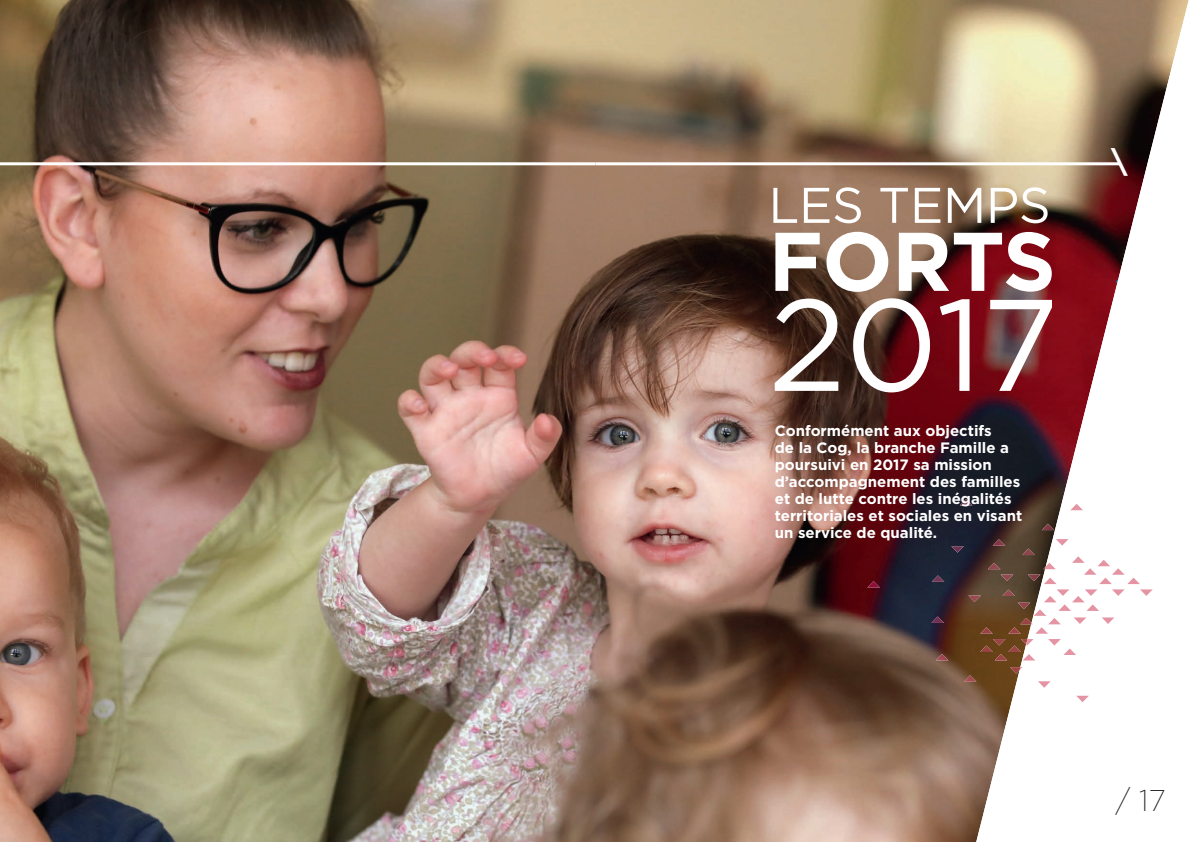
<style>
.page{position:relative;width:1191px;height:842px;background:#fff}
.page>*{position:absolute;margin:0;border:0;box-sizing:border-box;transform-origin:0 0}
.t1{font:130px "Gotham";color:#fff}
.t2{font:700 83px "Gotham";letter-spacing:-.01em;color:#fff}
.t3{font:50px "Gotham";letter-spacing:-.01em;color:#fff}
.t4{font:200 30px "Gotham";color:#231f20}
.t5{font:700 15px/17px "Gotham";color:#fff}
</style>
<div class="page">
<img style="left:0;top:0;width:976px;height:842px">
<svg style="left:976px;top:0;width:213px;height:842px"></svg>
<svg style="left:1076px;top:696px;width:13px;height:6px"></svg>
<svg style="left:1010px;top:667px;width:12px;height:7px"></svg>
<svg style="left:1038px;top:681px;width:12px;height:7px"></svg>
<svg style="left:867px;top:581px;width:13px;height:6px"></svg>
<svg style="left:959px;top:499px;width:13px;height:6px"></svg>
<svg style="left:1070px;top:504px;width:13px;height:6px"></svg>
<svg style="left:1041px;top:524px;width:13px;height:6px"></svg>
<svg style="left:931px;top:539px;width:221px;height:121px"></svg>
<svg style="left:963px;top:675px;width:13px;height:7px"></svg>
<hr style="left:595px;top:162px;width:525px;height:3px;background:#fff">
<hr style="left:0;top:162px;width:595px;height:3px;background:#fff">
<svg style="left:1110px;top:148px;width:18px;height:28px"></svg>
<h3 class="t3" style="left:768px;top:173px;width:284px">LES TEMPS</h3>
<h2 class="t2" style="left:768px;top:206px;width:289px">forts</h2>
<h1 class="t1" style="left:768px;top:262px;width:292px">2017</h1>
<p class="t5" style="left:775px;top:422px;width:249px">conformément aux objectifs<br>de la cog, la branche famille a poursuivi en 2017 sa mission d’accompagnement des familles et de lutte contre les inégalités territoriales et sociales en visant un service de qualité.</p>
<h3 class="t4" style="left:1116px;top:781px;width:51px">/ 17</h3>
</div>
